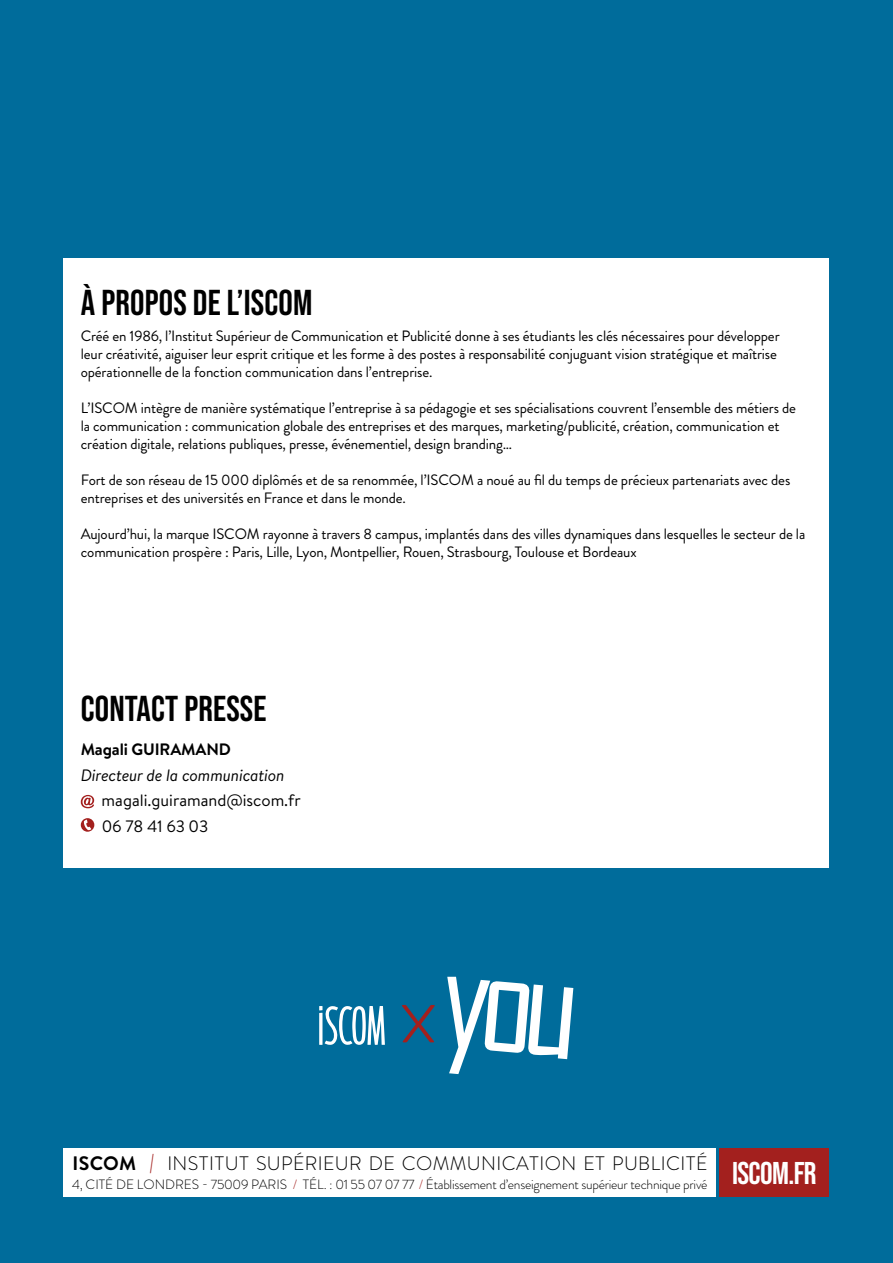
<style>
.page{position:relative;width:893px;height:1263px;background:#006c9b}
.page>*{position:absolute;margin:0;border:0;box-sizing:border-box;transform-origin:0 0}
.t1{font:36px "Bebas Neue";letter-spacing:.005em;color:#000}
.t2{font:31.5px "Bebas Neue";letter-spacing:-.02em;color:#fff}
.t3{font:300 19.5px "Brandon Text";letter-spacing:.02em;color:#000}
.t4{font:16.5px/25.5px "Brandon Text";color:#000}
.t5{font:italic 16.5px "Brandon Text";letter-spacing:-.01em;color:#000}
.t6{font:700 16.5px "Brandon Text";letter-spacing:-.01em;color:#000}
.t7{font:15px/18px "Brandon Grotesque";letter-spacing:-.01em;color:#000}
.t8{font:300 13.5px "Brandon Grotesque";letter-spacing:-.02em;color:#000}
.s1{font-weight:700}
.s2{font-weight:400;font-style:italic;color:#a3201e}
.s3{color:#a3201e}
</style>
<div class="page">
<div style="left:64px;top:1148px;width:652px;height:49px;background:#fff"></div>
<svg style="left:447px;top:977px;width:126px;height:97px"></svg>
<svg style="left:402px;top:1005px;width:33px;height:37px"></svg>
<svg style="left:319px;top:1006px;width:66px;height:39px"></svg>
<div style="left:64px;top:258px;width:765px;height:609px;background:#fff"></div>
<svg style="left:81px;top:795px;width:13px;height:13px"></svg>
<svg style="left:81px;top:818px;width:13px;height:14px"></svg>
<div style="left:719px;top:1148px;width:110px;height:49px;background:#a3201e"></div>
<h1 class="t1" style="left:81px;top:282px;width:233px">À PROPOS DE L’ISCOM</h1>
<p class="t7" style="left:81px;top:327px;width:700px">Créé en 1986, l’Institut Supérieur de Communication et Publicité donne à ses étudiants les clés nécessaires pour développer leur créativité, aiguiser leur esprit critique et les forme à des postes à responsabilité conjuguant vision stratégique et maîtrise opérationnelle de la fonction communication dans l’entreprise.</p>
<p class="t7" style="left:81px;top:399px;width:717px">L’ISCOM intègre de manière systématique l’entreprise à sa pédagogie et ses spécialisations couvrent l’ensemble des métiers de la communication : communication globale des entreprises et des marques, marketing/publicité, création, communication et création digitale, relations publiques, presse, événementiel, design branding…</p>
<p class="t7" style="left:81px;top:471px;width:711px">Fort de son réseau de 15 000 diplômés et de sa renommée, l’ISCOM a noué au fil du temps de précieux partenariats avec des entreprises et des universités en France et dans le monde.</p>
<p class="t7" style="left:81px;top:525px;width:726px">Aujourd’hui, la marque ISCOM rayonne à travers 8 campus, implantés dans des villes dynamiques dans lesquelles le secteur de la communication prospère : Paris, Lille, Lyon, Montpellier, Rouen, Strasbourg, Toulouse et Bordeaux</p>
<h1 class="t1" style="left:81px;top:688px;width:187px">CONTACT PRESSE</h1>
<p class="t6" style="left:81px;top:738px;width:152px">Magali GUIRAMAND</p>
<p class="t5" style="left:81px;top:764px;width:205px">Directeur de la communication</p>
<p class="t4" style="left:102px;top:787px;width:201px">magali.guiramand@iscom.fr<br>06 78 41 63 03</p>
<h3 class="t3" style="left:72px;top:1149px;width:636px"><span class="s1">ISCOM</span> <span class="s2">|</span> INSTITUT SUPÉRIEUR DE COMMUNICATION ET PUBLICITÉ</h3>
<p class="t8" style="left:72px;top:1175px;width:637px">4, CITÉ DE LONDRES - 75009 PARIS <span class="s3">/</span> TÉL. : 01 55 07 07 77 <span class="s3">/</span> Établissement d’enseignement supérieur technique privé</p>
<h2 class="t2" style="left:732px;top:1155px;width:86px">ISCOM.FR</h2>
</div>
